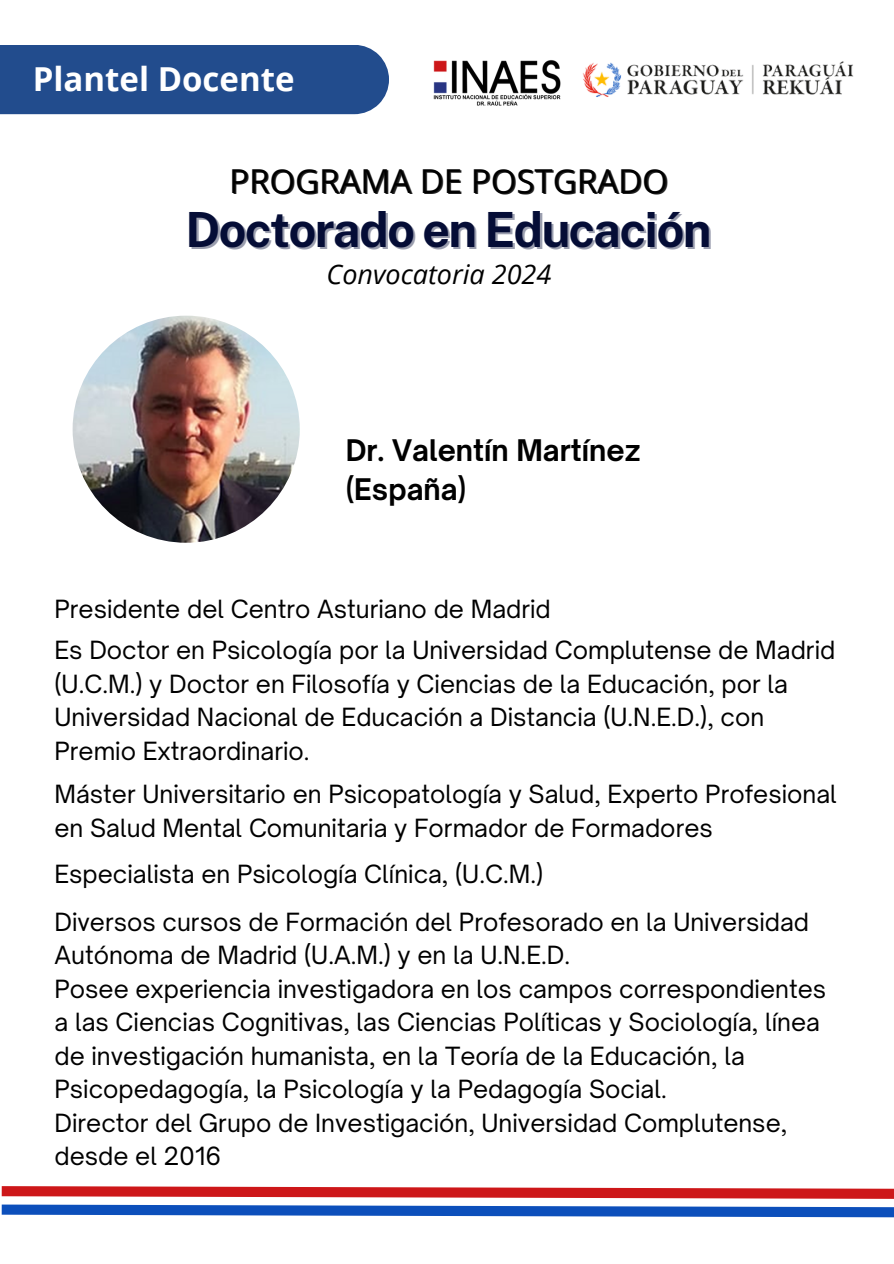
<style>
.page{position:relative;width:894px;height:1264px;background:#fff}
.page>*{position:absolute;margin:0;border:0;box-sizing:border-box;transform-origin:0 0}
.t1{font:700 48.45px "Public Sans";letter-spacing:-.03em;color:#050d36}
.t2{font:33px "Open Sans";color:#000}
.t3{font:700 33px "Open Sans";color:#fff}
.t4{font:700 28.5px/39.3px "Open Sauce One";color:#000}
.t5{font:italic 27px "Open Sans";color:#000}
.t6{font:24px/33.5px "Open Sauce One";color:#000}
</style>
<div class="page">
<img style="left:433px;top:60px;width:128px;height:46px">
<img style="left:582px;top:61px;width:272px;height:36px">
<div style="left:0;top:45px;width:389px;height:69px;background:#224c8d"></div>
<svg style="left:1px;top:1186px;width:892px;height:32px"></svg>
<img style="left:73px;top:315px;width:227px;height:227px;border-radius:50%">
<h5 class="t3" style="left:33px;top:56px;width:263px">Plantel Docente</h5>
<h2 class="t2" style="left:229px;top:157px;width:440px">PROGRAMA DE POSTGRADO</h2>
<p class="t1" style="left:185px;top:201px;width:527px">Doctorado en Educación</p>
<h1 class="t5" style="left:326px;top:255px;width:226px">Convocatoria 2024</h1>
<h4 class="t4" style="left:345px;top:430px;width:296px">Dr. Valentín Martínez (España)</h4>
<p class="t6" style="left:54px;top:591px;width:497px">Presidente del Centro Asturiano de Madrid</p>
<p class="t6" style="left:54px;top:633px;width:782px">Es Doctor en Psicología por la Universidad Complutense de Madrid (U.C.M.) y Doctor en Filosofía y Ciencias de la Educación, por la Universidad Nacional de Educación a Distancia (U.N.E.D.), con Premio Extraordinario.</p>
<p class="t6" style="left:54px;top:777px;width:783px">Máster Universitario en Psicopatología y Salud, Experto Profesional en Salud Mental Comunitaria y Formador de Formadores</p>
<p class="t6" style="left:54px;top:856px;width:490px">Especialista en Psicología Clínica, (U.C.M.)</p>
<p class="t6" style="left:54px;top:904px;width:756px">Diversos cursos de Formación del Profesorado en la Universidad<br>Autónoma de Madrid (U.A.M.) y en la U.N.E.D.</p>
<p class="t6" style="left:54px;top:971px;width:773px">Posee experiencia investigadora en los campos correspondientes a las Ciencias Cognitivas, las Ciencias Políticas y Sociología, línea de investigación humanista, en la Teoría de la Educación, la Psicopedagogía, la Psicología y la Pedagogía Social.</p>
<p class="t6" style="left:54px;top:1105px;width:734px">Director del Grupo de Investigación, Universidad Complutense, desde el 2016</p>
</div>
